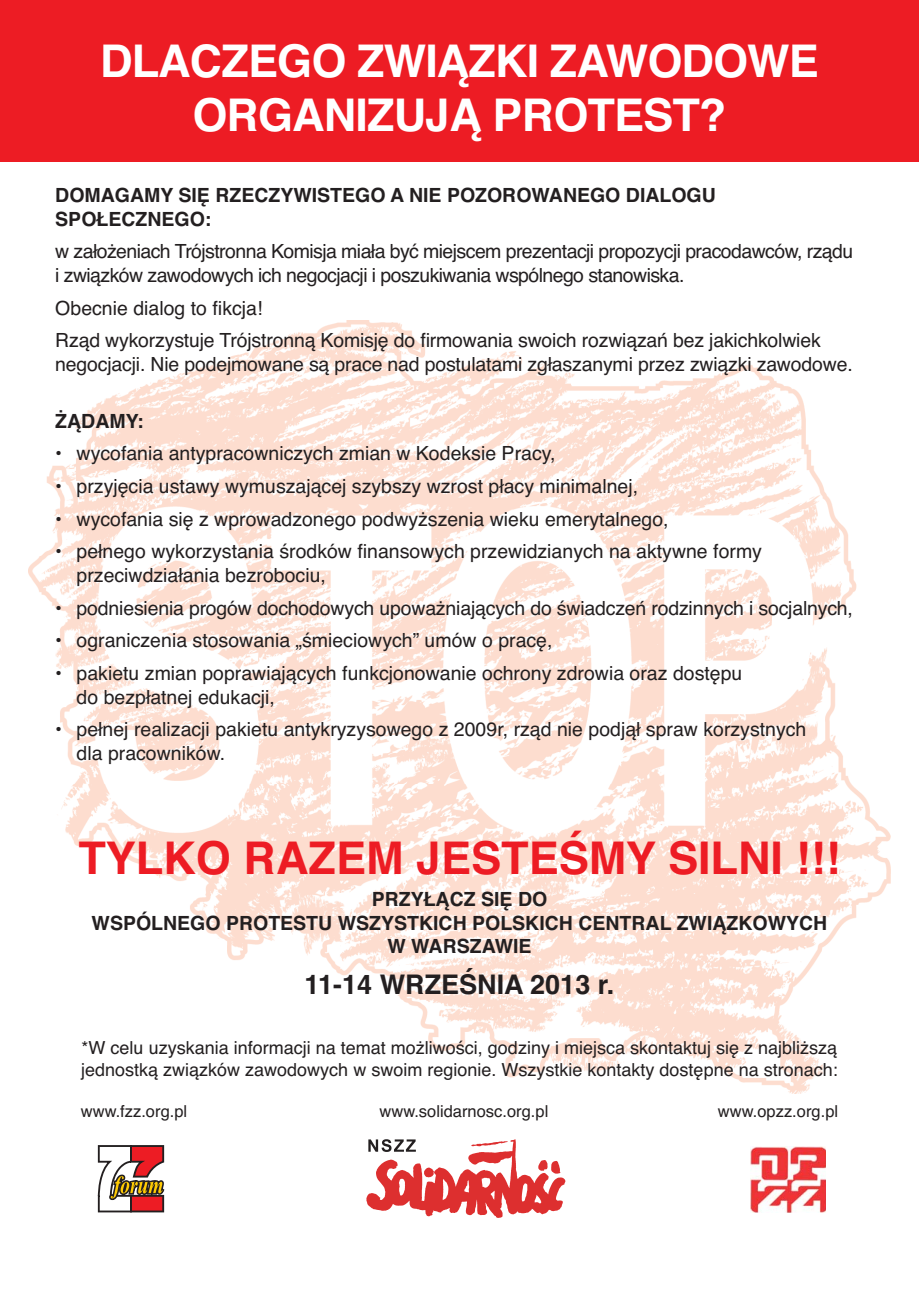
<style>
.page{position:relative;width:919px;height:1289px;background:#fff}
.page>*{position:absolute;margin:0;border:0;box-sizing:border-box;transform-origin:0 0}
.t1{font:700 45px/54px "Helvetica";letter-spacing:-.02em;color:#fff;text-align:center}
.t2{font:700 45px "Helvetica";color:#ed1c24}
.t3{font:700 27px "Helvetica";color:#231f20}
.t4{font:19.5px/24px "Helvetica";color:#231f20}
.t5{font:19.5px/24px "Helvetica";letter-spacing:-.03em;color:#231f20}
.t6{font:700 19.5px/23.4px "Helvetica";color:#231f20}
.t7{font:18px/21.6px "Helvetica";color:#231f20}
.t8{font:16.5px "Helvetica";color:#231f20}
</style>
<div class="page">
<img style="left:28px;top:320px;width:862px;height:773px">
<div style="left:0;top:0;width:918px;height:162px;background:#ed1c24"></div>
<svg style="left:98px;top:1145px;width:66px;height:67px"></svg>
<img style="left:750px;top:1146px;width:75px;height:66px">
<svg style="left:366px;top:1139px;width:199px;height:78px"></svg>
<h1 class="t1" style="left:100px;top:39px;width:720px">DLACZEGO ZWIĄZKI ZAWODOWE<br>ORGANIZUJĄ PROTEST?</h1>
<p class="t6" style="left:55px;top:185px;width:662px;line-height:24px">DOMAGAMY SIĘ RZECZYWISTEGO A NIE POZOROWANEGO DIALOGU<br>SPOŁECZNEGO:</p>
<p class="t5" style="left:55px;top:241px;width:799px">w założeniach Trójstronna Komisja miała być miejscem prezentacji propozycji pracodawców, rządu i związków zawodowych ich negocjacji i poszukiwania wspólnego stanowiska.</p>
<p class="t4" style="left:55px;top:293px;width:767px;line-height:32.5px">Obecnie dialog to fikcja!<br>Rząd wykorzystuje Trójstronną Komisję do firmowania swoich rozwiązań bez jakichkolwiek</p>
<p class="t4" style="left:55px;top:354px;width:799px">negocjacji. Nie podejmowane są prace nad postulatami zgłaszanymi przez związki zawodowe.</p>
<p class="t6" style="left:55px;top:411px;width:90px">ŻĄDAMY:</p>
<p class="t4" style="left:55px;top:443px;width:501px">• wycofania antypracowniczych zmian w Kodeksie Pracy,</p>
<p class="t4" style="left:55px;top:476px;width:584px">• przyjęcia ustawy wymuszającej szybszy wzrost płacy minimalnej,</p>
<p class="t4" style="left:55px;top:508px;width:614px">• wycofania się z wprowadzonego podwyższenia wieku emerytalnego,</p>
<p class="t4" style="left:77px;top:541px;width:687px;text-indent:-21px">• pełnego wykorzystania środków finansowych przewidzianych na aktywne formy przeciwdziałania bezrobociu,</p>
<p class="t4" style="left:55px;top:597px;width:799px">• podniesienia progów dochodowych upoważniających do świadczeń rodzinnych i socjalnych,</p>
<p class="t4" style="left:55px;top:630px;width:498px">• ograniczenia stosowania „śmieciowych” umów o pracę,</p>
<p class="t4" style="left:77px;top:662px;width:667px;text-indent:-21px">• pakietu zmian poprawiających funkcjonowanie ochrony zdrowia oraz dostępu do bezpłatnej edukacji,</p>
<p class="t4" style="left:77px;top:719px;width:731px;text-indent:-21px">• pełnej realizacji pakietu antykryzysowego z 2009r, rząd nie podjął spraw korzystnych dla pracowników.</p>
<h1 class="t2" style="left:78px;top:842px;width:763px">TYLKO RAZEM JESTEŚMY SILNI !!!</h1>
<p class="t6" style="left:92px;top:889px;width:737px;text-align:center">PRZYŁĄCZ SIĘ DO<br>WSPÓLNEGO PROTESTU WSZYSTKICH POLSKICH CENTRAL ZWIĄZKOWYCH<br>W WARSZAWIE</p>
<h2 class="t3" style="left:304px;top:974px;width:311px">11-14 WRZEŚNIA 2013 r.</h2>
<p class="t7" style="left:81px;top:1038px;width:758px">*W celu uzyskania informacji na temat możliwości, godziny i miejsca skontaktuj się z najbliższą jednostką związków zawodowych w swoim regionie. Wszystkie kontakty dostępne na stronach:</p>
<p class="t8" style="left:81px;top:1105px;width:108px">www.fzz.org.pl</p>
<p class="t8" style="left:379px;top:1105px;width:170px">www.solidarnosc.org.pl</p>
<p class="t8" style="left:718px;top:1105px;width:122px">www.opzz.org.pl</p>
</div>
